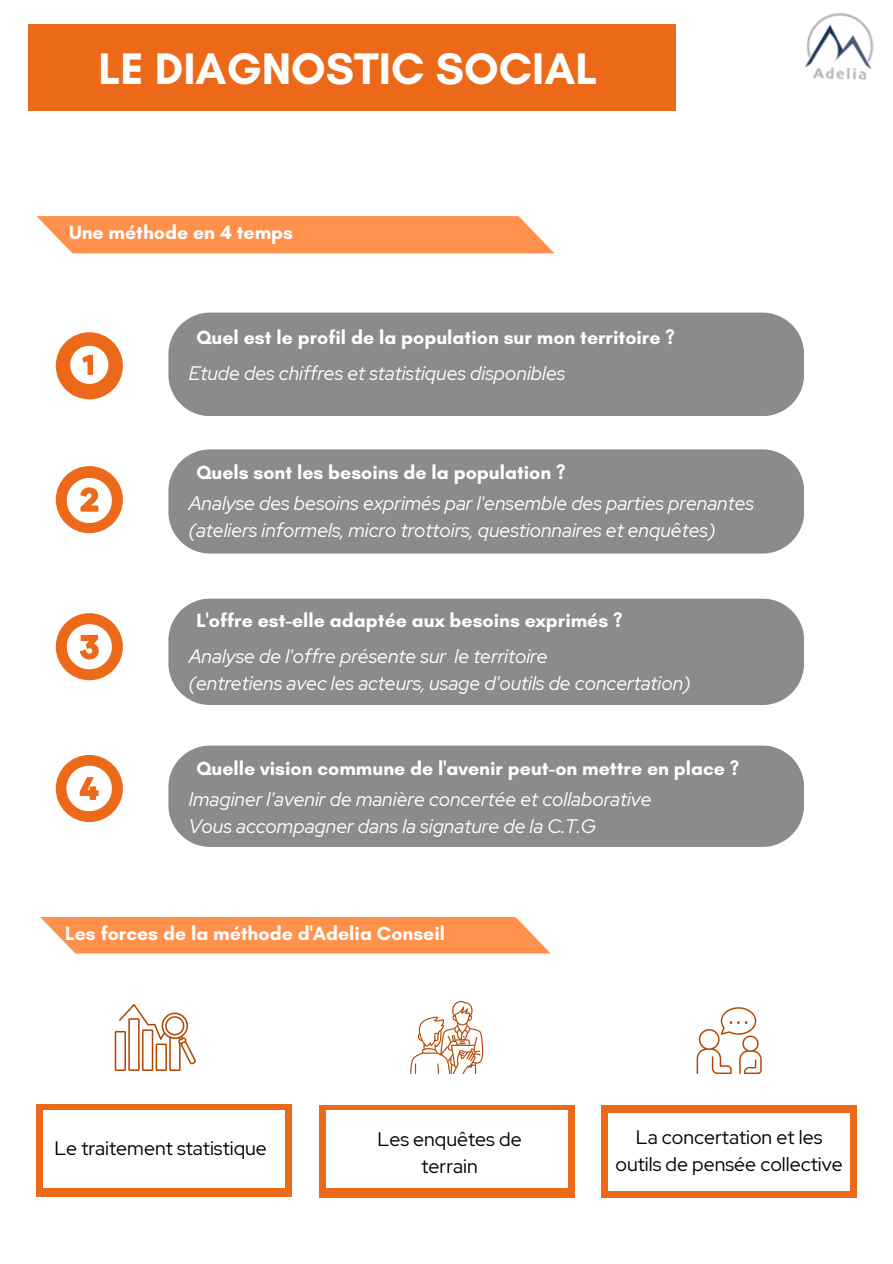
<style>
.page{position:relative;width:893px;height:1264px;background:#fff}
.page>*{position:absolute;margin:0;border:0;box-sizing:border-box;transform-origin:0 0}
.t1{font:700 45px "Glacial Indifference";color:#fff}
.t2{font:italic 19.5px/27px "Red Hat Display";color:#fff}
.t3{font:700 19.5px "Glacial Indifference";color:#fff}
.t4{font:19.5px/27px "Red Hat Display";color:#000;text-align:center}
</style>
<div class="page">
<img style="left:804px;top:13px;width:70px;height:67px">
<div style="left:56px;top:332px;width:67px;height:67px;background:#eb6918;border-radius:50%"></div>
<div style="left:168px;top:312px;width:636px;height:104px;background:#8c8b8b"></div>
<svg style="left:70px;top:346px;width:38px;height:38px"></svg>
<div style="left:56px;top:466px;width:67px;height:67px;background:#eb6918;border-radius:50%"></div>
<div style="left:168px;top:449px;width:636px;height:104px;background:#8c8b8b"></div>
<svg style="left:67px;top:478px;width:45px;height:45px"></svg>
<div style="left:56px;top:613px;width:67px;height:67px;background:#eb6918;border-radius:50%"></div>
<div style="left:168px;top:598px;width:636px;height:107px;background:#8c8b8b"></div>
<svg style="left:67px;top:624px;width:45px;height:45px"></svg>
<div style="left:56px;top:755px;width:67px;height:67px;background:#eb6918;border-radius:50%"></div>
<div style="left:168px;top:745px;width:636px;height:102px;background:#8c8b8b"></div>
<svg style="left:66px;top:765px;width:45px;height:45px"></svg>
<svg style="left:36px;top:216px;width:518px;height:37px;background:#ff9859"></svg>
<svg style="left:40px;top:917px;width:510px;height:36px;background:#ff9859"></svg>
<svg style="left:410px;top:1000px;width:73px;height:74px"></svg>
<div style="left:36px;top:1103px;width:256px;height:93px;background:#eb6918"></div>
<div style="left:319px;top:1105px;width:255px;height:93px;background:#eb6918"></div>
<div style="left:601px;top:1105px;width:255px;height:93px;background:#eb6918"></div>
<div style="left:44px;top:1109px;width:240px;height:78px;background:#fff"></div>
<div style="left:326px;top:1110px;width:241px;height:78px;background:#fff"></div>
<div style="left:608px;top:1113px;width:241px;height:77px;background:#fff"></div>
<svg style="left:696px;top:1007px;width:65px;height:66px"></svg>
<svg style="left:115px;top:1004px;width:81px;height:66px"></svg>
<div style="left:28px;top:24px;width:647px;height:86px;background:#eb6918"></div>
<p class="t1" style="left:98px;top:41px;width:500px">LE DIAGNOSTIC SOCIAL</p>
<h2 class="t3" style="left:69px;top:221px;width:225px">Une méthode en 4 temps</h2>
<p class="t3" style="left:196px;top:325px;width:480px">Quel est le profil de la population sur mon territoire ?</p>
<h2 class="t2" style="left:189px;top:359px;width:378px">Etude des chiffres et statistiques disponibles</h2>
<p class="t3" style="left:196px;top:460px;width:371px">Quels sont les besoins de la population ?</p>
<p class="t2" style="left:189px;top:489px;width:567px">Analyse des besoins exprimés par l'ensemble des parties prenantes (ateliers informels, micro trottoirs, questionnaires et enquêtes)</p>
<h2 class="t3" style="left:196px;top:608px;width:428px">L'offre est-elle adaptée aux besoins exprimés ?</h2>
<p class="t2" style="left:189px;top:642px;width:360px">Analyse de l'offre présente sur le territoire</p>
<h2 class="t2" style="left:189px;top:669px;width:503px">(entretiens avec les acteurs, usage d'outils de concertation)</h2>
<p class="t3" style="left:196px;top:756px;width:544px">Quelle vision commune de l'avenir peut-on mettre en place ?</p>
<p class="t2" style="left:189px;top:785px;width:464px">Imaginer l'avenir de manière concertée et collaborative</p>
<p class="t2" style="left:189px;top:812px;width:408px">Vous accompagner dans la signature de la C.T.G</p>
<p class="t3" style="left:65px;top:921px;width:381px">Les forces de la méthode d'Adelia Conseil</p>
<p class="t4" style="left:54px;top:1134px;width:214px">Le traitement statistique</p>
<h2 class="t4" style="left:377px;top:1125px;width:146px">Les enquêtes de terrain</h2>
<p class="t4" style="left:615px;top:1123px;width:229px">La concertation et les outils de pensée collective</p>
</div>
